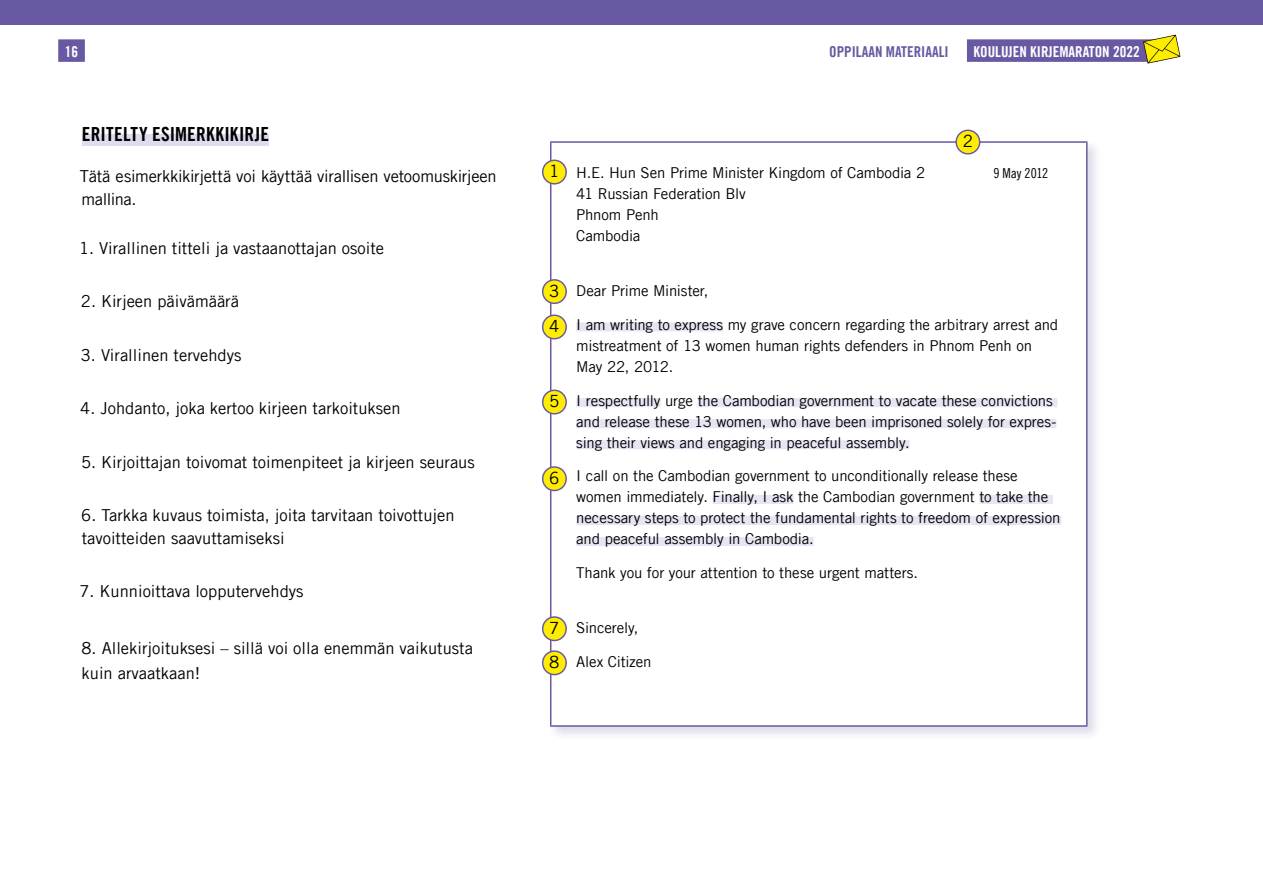
<style>
.page{position:relative;width:1263px;height:893px;background:#fff}
.page>*{position:absolute;margin:0;border:0;box-sizing:border-box;transform-origin:0 0}
.t1{font:19.5px "Amnesty Trade Gothic Bd Cn 20";letter-spacing:.01em;color:#000}
.t2{font:16.8px/35.4px "Amnesty Trade Gothic";color:#000}
.t3{font:16.5px/22.5px "Amnesty Trade Gothic";color:#000}
.t4{font:15px/21px "Amnesty Trade Gothic";letter-spacing:-.01em;color:#000}
.t5{font:15px "Amnesty Trade Gothic Bd Cn 20";color:#fff}
.t6{font:15px "Amnesty Trade Gothic Bd Cn 20";color:#6859a2}
.t7{font:13.65px "Amnesty Trade Gothic Cn 18";letter-spacing:-.005em;color:#000}
</style>
<div class="page">
<div style="left:58px;top:39px;width:27px;height:23px;background:#6859a2"></div>
<div style="left:967px;top:39px;width:190px;height:23px;background:#6859a2"></div>
<svg style="left:1143px;top:35px;width:37px;height:29px"></svg>
<div style="left:548px;top:139px;width:554px;height:602px;background:#6859a2;opacity:.21"></div>
<div style="left:551px;top:142px;width:536px;height:584px;background:#fff"></div>
<hr style="left:550px;top:143px;width:1px;height:582px;background:#6859a2">
<hr style="left:550px;top:141px;width:537px;height:2px;background:#6859a2">
<hr style="left:1086px;top:143px;width:1px;height:582px;background:#6859a2">
<hr style="left:550px;top:725px;width:537px;height:2px;background:#6859a2">
<div style="left:576px;top:322px;width:147px;height:9px;background:#e7e4f3"></div>
<div style="left:576px;top:398px;width:84px;height:9px;background:#e7e4f3"></div>
<div style="left:698px;top:398px;width:359px;height:9px;background:#e7e4f3"></div>
<div style="left:576px;top:419px;width:480px;height:9px;background:#e7e4f3"></div>
<div style="left:576px;top:440px;width:333px;height:9px;background:#e7e4f3"></div>
<div style="left:713px;top:495px;width:81px;height:9px;background:#e7e4f3"></div>
<div style="left:979px;top:495px;width:74px;height:9px;background:#e7e4f3"></div>
<div style="left:576px;top:516px;width:485px;height:9px;background:#e7e4f3"></div>
<div style="left:576px;top:537px;width:238px;height:9px;background:#e7e4f3"></div>
<div style="left:543px;top:160px;width:23px;height:24px;background:#ffed00;border-radius:50%"></div>
<div style="left:542px;top:160px;width:25px;height:25px;border:1px solid #6859a2;border-radius:50%"></div>
<div style="left:956px;top:130px;width:24px;height:24px;background:#ffed00;border-radius:50%"></div>
<div style="left:955px;top:130px;width:25px;height:25px;border:1px solid #6859a2;border-radius:50%"></div>
<div style="left:543px;top:280px;width:23px;height:23px;background:#ffed00;border-radius:50%"></div>
<div style="left:542px;top:279px;width:25px;height:25px;border:1px solid #6859a2;border-radius:50%"></div>
<div style="left:543px;top:315px;width:23px;height:24px;background:#ffed00;border-radius:50%"></div>
<div style="left:542px;top:314px;width:25px;height:25px;border:1px solid #6859a2;border-radius:50%"></div>
<div style="left:543px;top:467px;width:23px;height:23px;background:#ffed00;border-radius:50%"></div>
<div style="left:542px;top:466px;width:25px;height:25px;border:1px solid #6859a2;border-radius:50%"></div>
<div style="left:543px;top:651px;width:23px;height:24px;background:#ffed00;border-radius:50%"></div>
<div style="left:542px;top:650px;width:25px;height:25px;border:1px solid #6859a2;border-radius:50%"></div>
<div style="left:543px;top:617px;width:23px;height:23px;background:#ffed00;border-radius:50%"></div>
<div style="left:542px;top:616px;width:25px;height:25px;border:1px solid #6859a2;border-radius:50%"></div>
<div style="left:543px;top:390px;width:23px;height:24px;background:#ffed00;border-radius:50%"></div>
<div style="left:542px;top:390px;width:25px;height:24px;border:1px solid #6859a2;border-radius:50%"></div>
<div style="left:0;top:0;width:1263px;height:24px;background:#6859a2"></div>
<div style="left:82px;top:134px;width:187px;height:12px;background:#e0dcef"></div>
<hr style="left:1262px;top:0;width:1px;height:893px;background:#60b881">
<p class="t5" style="left:65px;top:42px;width:15px">16</p>
<p class="t6" style="left:829px;top:42px;width:121px">OPPILAAN MATERIAALI</p>
<p class="t5" style="left:973px;top:42px;width:168px">KOULUJEN KIRJEMARATON 2022</p>
<h1 class="t1" style="left:82px;top:123px;width:189px">ERITELTY ESIMERKKIKIRJE</h1>
<p class="t3" style="left:80px;top:165px;width:418px">Tätä esimerkkikirjettä voi käyttää virallisen vetoomuskirjeen mallina.</p>
<p class="t3" style="left:79px;top:236px;width:306px">1. Virallinen titteli ja vastaanottajan osoite</p>
<p class="t3" style="left:81px;top:290px;width:160px">2. Kirjeen päivämäärä</p>
<p class="t3" style="left:81px;top:343px;width:162px">3. Virallinen tervehdys</p>
<p class="t3" style="left:80px;top:397px;width:322px">4. Johdanto, joka kertoo kirjeen tarkoituksen</p>
<p class="t3" style="left:81px;top:450px;width:395px">5. Kirjoittajan toivomat toimenpiteet ja kirjeen seuraus</p>
<p class="t3" style="left:81px;top:504px;width:375px">6. Tarkka kuvaus toimista, joita tarvitaan toivottujen tavoitteiden saavuttamiseksi</p>
<p class="t3" style="left:79px;top:580px;width:226px">7. Kunnioittava lopputervehdys</p>
<p class="t3" style="left:82px;top:635px;width:393px;line-height:25.5px">8. Allekirjoituksesi – sillä voi olla enemmän vaikutusta kuin arvaatkaan!</p>
<p class="t2" style="left:549px;top:153px;width:12px">1</p>
<p class="t2" style="left:549px;top:273px;width:12px">3<br>4</p>
<p class="t2" style="left:549px;top:383px;width:12px">5</p>
<p class="t2" style="left:549px;top:460px;width:12px">6</p>
<p class="t2" style="left:549px;top:610px;width:12px">7</p>
<p class="t2" style="left:549px;top:644px;width:12px">8</p>
<p class="t4" style="left:576px;top:162px;width:350px">H.E. Hun Sen Prime Minister Kingdom of Cambodia 2<br>41 Russian Federation Blv<br>Phnom Penh<br>Cambodia</p>
<p class="t2" style="left:963px;top:123px;width:12px">2</p>
<p class="t7" style="left:993px;top:165px;width:56px">9 May 2012</p>
<p class="t4" style="left:576px;top:280px;width:134px">Dear Prime Minister,</p>
<p class="t4" style="left:576px;top:314px;width:484px">I am writing to express my grave concern regarding the arbitrary arrest and mistreatment of 13 women human rights defenders in Phnom Penh on<br>May 22, 2012.</p>
<p class="t4" style="left:576px;top:390px;width:482px">I respectfully urge the Cambodian government to vacate these convictions and release these 13 women, who have been imprisoned solely for expres&shy;sing their views and engaging in peaceful assembly.</p>
<p class="t4" style="left:576px;top:465px;width:486px">I call on the Cambodian government to unconditionally release these women immediately. Finally, I ask the Cambodian government to take the necessary steps to protect the fundamental rights to freedom of expression and peaceful assembly in Cambodia.</p>
<p class="t4" style="left:576px;top:562px;width:343px">Thank you for your attention to these urgent matters.</p>
<p class="t4" style="left:576px;top:617px;width:64px">Sincerely,</p>
<p class="t4" style="left:576px;top:651px;width:77px">Alex Citizen</p>
</div>
